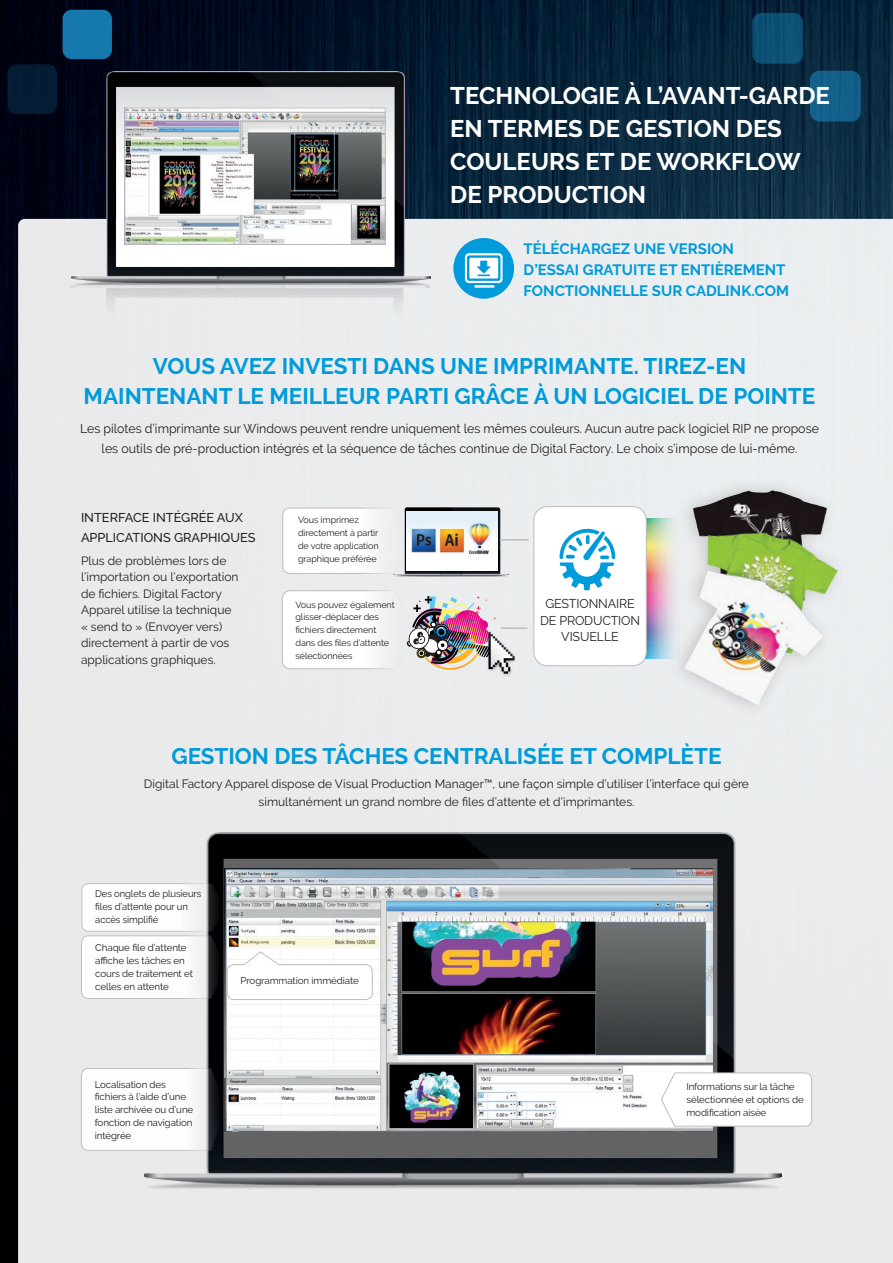
<style>
.page{position:relative;width:893px;height:1263px;background:#fff}
.page>*{position:absolute;margin:0;border:0;box-sizing:border-box;transform-origin:0 0}
.Subhead{font:700 24px/33px "Raleway";color:#fff}
.Subhead-2{font:700 22.5px/30px "Raleway";color:#009bda;text-align:center}
.CTA{font:700 15px/21px "Raleway";color:#009bda}
.Body_Text{font:12.75px/19.5px "Raleway";color:#231f20;text-align:center}
.Body_Text-2{font:500 12.75px/19.5px "Raleway";color:#231f20}
.Workflow_Text{font:12.75px/16.5px "Raleway";letter-spacing:-.01em;color:#231f20;text-align:center}
.Body_Text-3{font:12px/16.5px "Raleway";color:#231f20;text-align:center}
.Workflow_Text-2{font:9.75px/12.8px "Raleway";letter-spacing:-.01em;color:#231f20}
.Workflow_Text-3{font:9px/12.8px "Raleway";letter-spacing:-.01em;color:#231f20}
</style>
<div class="page">
<img style="left:0;top:0;width:893px;height:1263px">
<div style="left:18px;top:219px;width:875px;height:1044px;background:#eaebed"></div>
<img style="left:71px;top:281px;width:358px;height:44px">
<img style="left:72px;top:72px;width:358px;height:213px">
<img style="left:127px;top:110px;width:256px;height:133px">
<div style="left:125px;top:108px;width:260px;height:137px;border:1px solid #b7b8bb"></div>
<div style="left:8px;top:64px;width:49px;height:50px;background:#041c35;border-radius:9px"></div>
<div style="left:63px;top:10px;width:49px;height:49px;background:#1679ae;border-radius:9px"></div>
<div style="left:752px;top:13px;width:51px;height:51px;background:#0d5175;border-radius:10px"></div>
<div style="left:810px;top:71px;width:51px;height:51px;background:#13618b;border-radius:10px"></div>
<img style="left:144px;top:832px;width:637px;height:357px">
<img style="left:225px;top:869px;width:487px;height:262px">
<svg style="left:661px;top:1072px;width:151px;height:55px"></svg>
<svg style="left:81px;top:883px;width:292px;height:117px"></svg>
<svg style="left:81px;top:1068px;width:145px;height:83px"></svg>
<div style="left:453px;top:238px;width:61px;height:61px;background:#009bda;border-radius:50%"></div>
<svg style="left:465px;top:253px;width:38px;height:35px"></svg>
<img style="left:466px;top:626px;width:67px;height:53px">
<img style="left:646px;top:518px;width:25px;height:141px">
<div style="left:671px;top:476px;width:177px;height:240px;background:#ebedef"></div>
<img style="left:684px;top:491px;width:154px;height:215px">
<div style="left:534px;top:507px;width:112px;height:159px;background:#fff;border-radius:14px"></div>
<div style="left:533px;top:506px;width:114px;height:160px;border:1px solid #bcbdc0;border-radius:14px"></div>
<svg style="left:282px;top:507px;width:111px;height:67px"></svg>
<img style="left:282px;top:590px;width:214px;height:80px">
<img style="left:393px;top:507px;width:116px;height:69px">
<img style="left:407px;top:512px;width:90px;height:58px">
<hr style="left:500px;top:539px;width:29px;height:2px;background:#bcbdc0">
<hr style="left:501px;top:627px;width:27px;height:2px;background:#bcbdc0">
<svg style="left:559px;top:528px;width:56px;height:62px"></svg>
<p class="Subhead" style="left:450px;top:79px;width:381px">TECHNOLOGIE À L’AVANT-GARDE<br>EN TERMES DE GESTION DES<br>COULEURS ET DE WORKFLOW<br>DE PRODUCTION</p>
<p class="CTA" style="left:524px;top:238px;width:267px">TÉLÉCHARGEZ UNE VERSION<br>D’ESSAI GRATUITE ET ENTIÈREMENT<br>FONCTIONNELLE SUR CADLINK.COM</p>
<p class="Subhead-2" style="left:84px;top:351px;width:733px">VOUS AVEZ INVESTI DANS UNE IMPRIMANTE. TIREZ-EN<br>MAINTENANT LE MEILLEUR PARTI GRÂCE À UN LOGICIEL DE POINTE</p>
<p class="Body_Text" style="left:80px;top:419px;width:740px">Les pilotes d’imprimante sur Windows peuvent rendre uniquement les mêmes couleurs. Aucun autre pack logiciel RIP ne propose les outils de pré-production intégrés et la séquence de tâches continue de Digital Factory. Le choix s’impose de lui-même.</p>
<p class="Body_Text-2" style="left:81px;top:508px;width:176px">INTERFACE INTÉGRÉE AUX<br>APPLICATIONS GRAPHIQUES</p>
<p class="Body_Text-3" style="left:81px;top:552px;width:159px;text-align:left">Plus de problèmes lors de l’importation ou l’exportation de fichiers. Digital Factory<br>Apparel utilise la technique « send to » (Envoyer vers) directement à partir de vos applications graphiques.</p>
<p class="Workflow_Text-3" style="left:298px;top:514px;width:82px">Vous imprimez directement à partir de votre application graphique préférée</p>
<p class="Workflow_Text-3" style="left:295px;top:598px;width:101px">Vous pouvez également glisser-déplacer des fichiers directement dans des files d’attente sélectionnées</p>
<p class="Workflow_Text" style="left:540px;top:595px;width:102px">GESTIONNAIRE<br>DE PRODUCTION<br>VISUELLE</p>
<p class="Subhead-2" style="left:171px;top:741px;width:552px">GESTION DES TÂCHES CENTRALISÉE ET COMPLÈTE</p>
<p class="Body_Text-3" style="left:144px;top:775px;width:606px;line-height:18px">Digital Factory Apparel dispose de Visual Production Manager™, une façon simple d’utiliser l’interface qui gère simultanément un grand nombre de files d’attente et d’imprimantes.</p>
<p class="Workflow_Text-2" style="left:95px;top:887px;width:108px">Des onglets de plusieurs files d’attente pour un accès simplifié</p>
<p class="Workflow_Text-2" style="left:95px;top:941px;width:99px">Chaque file d’attente affiche les tâches en cours de traitement et celles en attente</p>
<p class="Workflow_Text-2" style="left:95px;top:1078px;width:100px">Localisation des fichiers à l’aide d’une liste archivée ou d’une fonction de navigation intégrée</p>
<p class="Workflow_Text-2" style="left:241px;top:974px;width:120px">Programmation immédiate</p>
<p class="Workflow_Text-2" style="left:686px;top:1080px;width:119px">Informations sur la tâche sélectionnée et options de modification aisée</p>
</div>
